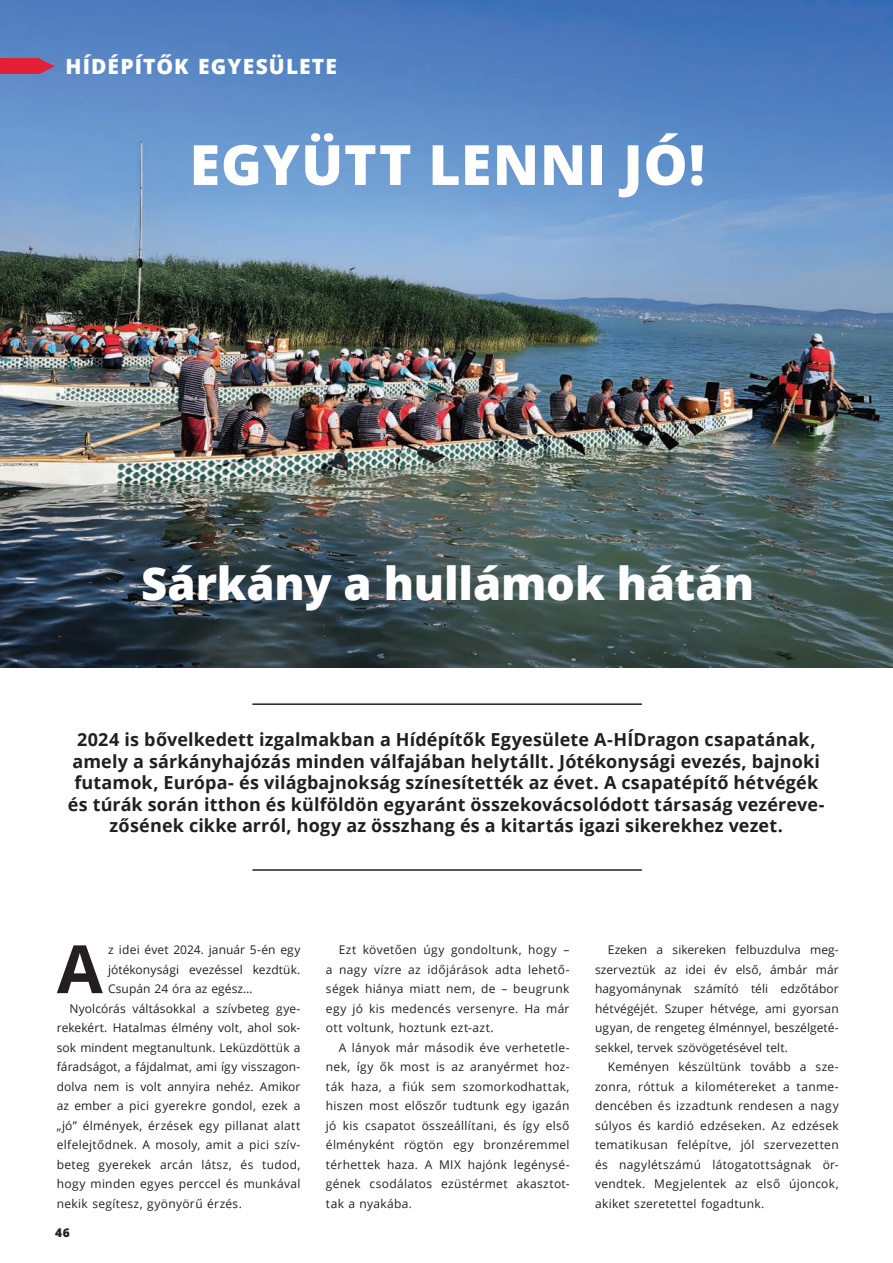
<style>
.page{position:relative;width:893px;height:1263px;background:#fff}
.page>*{position:absolute;margin:0;border:0;box-sizing:border-box;transform-origin:0 0}
.t1{font:700 66.6px "Open Sans";color:#231f20}
.t2{font:800 55.5px "Open Sans";letter-spacing:.015em;color:#fff}
.t3{font:800 45.3px "Open Sans";letter-spacing:-.005em;color:#fff}
.t4{font:800 21px "Open Sans";letter-spacing:.055em;color:#fff}
.t5{font:700 18px/21.6px "Open Sans";letter-spacing:.005em;color:#231f20;text-align:center}
.t6{font:12px/19.5px "Open Sans";letter-spacing:.02em;color:#231f20;text-align:justify}
.t7{font:800 12px "Open Sans";color:#231f20}
</style>
<div class="page">
<img style="left:0;top:0;width:893px;height:668px">
<svg style="left:40px;top:59px;width:15px;height:15px"></svg>
<div style="left:0;top:59px;width:40px;height:15px;background:#e42037"></div>
<hr style="left:252px;top:703px;width:390px;height:2px;background:#231f20">
<hr style="left:252px;top:869px;width:390px;height:2px;background:#231f20">
<h3 class="t4" style="left:65px;top:50px;width:273px">HÍDÉPÍTŐK EGYESÜLETE</h3>
<h2 class="t2" style="left:190px;top:123px;width:517px">EGYÜTT LENNI JÓ!</h2>
<h3 class="t3" style="left:141px;top:549px;width:615px">Sárkány a hullámok hátán</h3>
<p class="t5" style="left:68px;top:728px;width:757px">2024 is bővelkedett izgalmakban a Hídépítők Egyesülete A-HÍDragon csapatának, amely a sárkányhajózás minden válfajában helytállt. Jótékonysági evezés, bajnoki futamok, Európa- és világbajnokság színesítették az évet. A csapatépítő hétvégék és túrák során itthon és külföldön egyaránt összekovácsolódott társaság vezéreve&shy;zősének cikke arról, hogy az összhang és a kitartás igazi sikerekhez vezet.</p>
<h1 class="t1" style="left:57px;top:922px;width:47px">A</h1>
<p class="t6" style="left:108px;top:940px;width:194px">z idei évet 2024. január 5-én egy</p>
<p class="t6" style="left:108px;top:959px;width:194px">jótékonysági evezéssel kezdtük.</p>
<p class="t6" style="left:108px;top:979px;width:146px">Csupán 24 óra az egész…</p>
<p class="t6" style="left:70px;top:998px;width:232px">Nyolcórás váltásokkal a szívbeteg gye-</p>
<p class="t6" style="left:57px;top:1018px;width:245px">rekekért. Hatalmas élmény volt, ahol sok-</p>
<p class="t6" style="left:57px;top:1037px;width:245px">sok mindent megtanultunk. Leküzdöttük a</p>
<p class="t6" style="left:57px;top:1057px;width:245px">fáradságot, a fájdalmat, ami így visszagon-</p>
<p class="t6" style="left:57px;top:1076px;width:245px">dolva nem is volt annyira nehéz. Amikor</p>
<p class="t6" style="left:57px;top:1096px;width:245px">az ember a pici gyerekre gondol, ezek a</p>
<p class="t6" style="left:57px;top:1115px;width:245px">„jó” élmények, érzések egy pillanat alatt</p>
<p class="t6" style="left:57px;top:1135px;width:245px">elfelejtődnek. A mosoly, amit a pici szív-</p>
<p class="t6" style="left:57px;top:1154px;width:245px">beteg gyerekek arcán látsz, és tudod,</p>
<p class="t6" style="left:57px;top:1174px;width:245px">hogy minden egyes perccel és munkával</p>
<p class="t6" style="left:57px;top:1193px;width:187px">nekik segítesz, gyönyörű érzés.</p>
<p class="t7" style="left:55px;top:1223px;width:16px">46</p>
<p class="t6" style="left:326px;top:940px;width:245px;text-indent:13px">Ezt követően úgy gondoltunk, hogy – a nagy vízre az időjárások adta lehető&shy;ségek hiánya miatt nem, de – beugrunk egy jó kis medencés versenyre. Ha már ott voltunk, hoztunk ezt-azt.</p>
<p class="t6" style="left:326px;top:1037px;width:245px;text-indent:13px">A lányok már második éve verhetetle&shy;nek, így ők most is az aranyérmet hoz&shy;ták haza, a fiúk sem szomorkodhattak, hiszen most előszőr tudtunk egy igazán jó kis csapatot összeállítani, és így első élményként rögtön egy bronzéremmel térhettek haza. A MIX hajónk legénysé&shy;gének csodálatos ezüstérmet akasztot&shy;tak a nyakába.</p>
<p class="t6" style="left:595px;top:940px;width:245px;text-indent:13px">Ezeken a sikereken felbuzdulva meg&shy;szerveztük az idei év első, ámbár már hagyománynak számító téli edzőtábor hétvégéjét. Szuper hétvége, ami gyorsan ugyan, de rengeteg élménnyel, beszélgeté&shy;sekkel, tervek szövögetésével telt.</p>
<p class="t6" style="left:595px;top:1057px;width:245px;text-indent:13px">Keményen készültünk tovább a sze&shy;zonra, róttuk a kilométereket a tanme&shy;dencében és izzadtunk rendesen a nagy súlyos és kardió edzéseken. Az edzések tematikusan felépítve, jól szervezetten és nagylétszámú látogatottságnak ör&shy;vendtek. Megjelentek az első újoncok, akiket szeretettel fogadtunk.</p>
</div>
